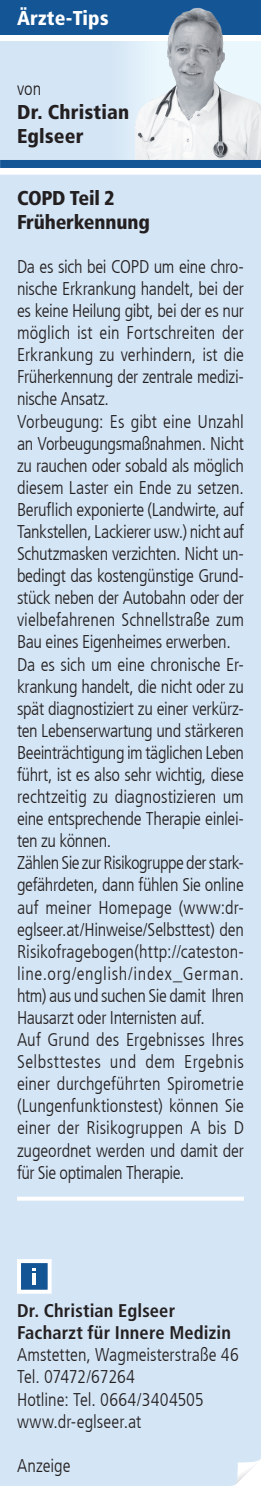
<style>
.page{position:relative;width:261px;height:1486px;background:#fff}
.page>*{position:absolute;margin:0;border:0;box-sizing:border-box;transform-origin:0 0}
.Titel_Tipp{font:900 condensed 20px/24px "Frutiger LT Com";letter-spacing:-.01em;color:#231f20}
.Tipp_Vor_Nachname{font:900 condensed 20px "Frutiger LT Com";letter-spacing:.01em;color:#231f20}
.Infokasten_Header{font:900 condensed 20px "Frutiger LT Com";letter-spacing:.01em;color:#fff}
.Fließtext_Tipp{font:300 condensed 18.4px/22px "Frutiger LT Com";letter-spacing:-.02em;color:#231f20;text-align:justify}
.Tipp-Adresse{font:300 condensed 18.4px "Frutiger LT Com";color:#231f20}
.Tipp-Adresse_Fett{font:700 condensed 18.4px "Frutiger LT Com";letter-spacing:.01em;color:#231f20}
.Tipp_von{font:300 condensed 18.4px "Frutiger LT Com";color:#231f20}
</style>
<div class="page">
<div style="left:0;top:175px;width:261px;height:1310px;background:#d4e5f5"></div>
<svg style="left:234px;top:1458px;width:26px;height:27px"></svg>
<div style="left:0;top:0;width:261px;height:34px;background:#145596"></div>
<svg style="left:17px;top:1196px;width:227px;height:4px"></svg>
<div style="left:0;top:41px;width:261px;height:119px;background:#d4e5f5"></div>
<img style="left:136px;top:7px;width:125px;height:153px">
<div style="left:0;top:160px;width:261px;height:8px;background:#145596"></div>
<div style="left:17px;top:1259px;width:35px;height:34px;background:#145596;border:4px solid #fff"></div>
<hr style="left:32px;top:1273px;width:4px;height:11px;background:#fff">
<svg style="left:32px;top:1268px;width:4px;height:3px"></svg>
<p class="Infokasten_Header" style="left:17px;top:6px;width:93px">Ärzte-Tips</p>
<p class="Tipp_von" style="left:17px;top:78px;width:26px">von</p>
<p class="Tipp_Vor_Nachname" style="left:17px;top:100px;width:114px">Dr. Christian</p>
<p class="Tipp_Vor_Nachname" style="left:17px;top:124px;width:68px">Eglseer</p>
<p class="Titel_Tipp" style="left:17px;top:186px;width:134px">COPD Teil 2<br>Früherkennung</p>
<p class="Fließtext_Tipp" style="left:17px;top:256px;width:228px">Da es sich bei COPD um eine chro&shy;nische Erkrankung handelt, bei der es keine Heilung gibt, bei der es nur möglich ist ein Fortschreiten der Erkrankung zu verhindern, ist die Früherkennung der zentrale medizi&shy;nische Ansatz.</p>
<p class="Fließtext_Tipp" style="left:17px;top:410px;width:228px">Vorbeugung: Es gibt eine Unzahl an Vorbeugungsmaßnahmen. Nicht zu rauchen oder sobald als möglich diesem Laster ein Ende zu setzen.<br>Beruflich exponierte (Landwirte, auf Tankstellen, Lackierer usw.) nicht auf Schutzmasken verzichten. Nicht un&shy;bedingt das kostengünstige Grund&shy;stück neben der Autobahn oder der vielbefahrenen Schnellstraße zum Bau eines Eigenheimes erwerben.</p>
<p class="Fließtext_Tipp" style="left:17px;top:653px;width:228px">Da es sich um eine chronische Er&shy;krankung handelt, die nicht oder zu spät diagnostiziert zu einer verkürz&shy;ten Lebenserwartung und stärkeren Beeinträchtigung im täglichen Leben führt, ist es also sehr wichtig, diese rechtzeitig zu diagnostizieren um eine entsprechende Therapie einlei&shy;ten zu können.</p>
<p class="Fließtext_Tipp" style="left:17px;top:852px;width:228px">Zählen Sie zur Risikogruppe der stark&shy;gefährdeten, dann fühlen Sie online auf meiner Homepage (www:dr&shy;eglseer.at/Hinweise/Selbsttest) den Risikofragebogen(http://cateston&shy;line.org/english/index_German. htm) aus und suchen Sie damit Ihren Hausarzt oder Internisten auf.</p>
<p class="Fließtext_Tipp" style="left:17px;top:1028px;width:228px">Auf Grund des Ergebnisses Ihres Selbsttestes und dem Ergebnis einer durchgeführten Spirometrie (Lungenfunktionstest) können Sie einer der Risikogruppen A bis D zugeordnet werden und damit der für Sie optimalen Therapie.</p>
<p class="Tipp-Adresse_Fett" style="left:17px;top:1299px;width:160px">Dr. Christian Eglseer</p>
<p class="Tipp-Adresse_Fett" style="left:17px;top:1321px;width:215px">Facharzt für Innere Medizin</p>
<p class="Tipp-Adresse" style="left:17px;top:1344px;width:223px">Amstetten, Wagmeisterstraße 46</p>
<p class="Tipp-Adresse" style="left:17px;top:1366px;width:119px">Tel. 07472/67264</p>
<p class="Tipp-Adresse" style="left:17px;top:1388px;width:188px">Hotline: Tel. 0664/3404505</p>
<p class="Tipp-Adresse" style="left:17px;top:1410px;width:126px">www.dr-eglseer.at</p>
<p class="Tipp-Adresse" style="left:17px;top:1454px;width:55px">Anzeige</p>
</div>
